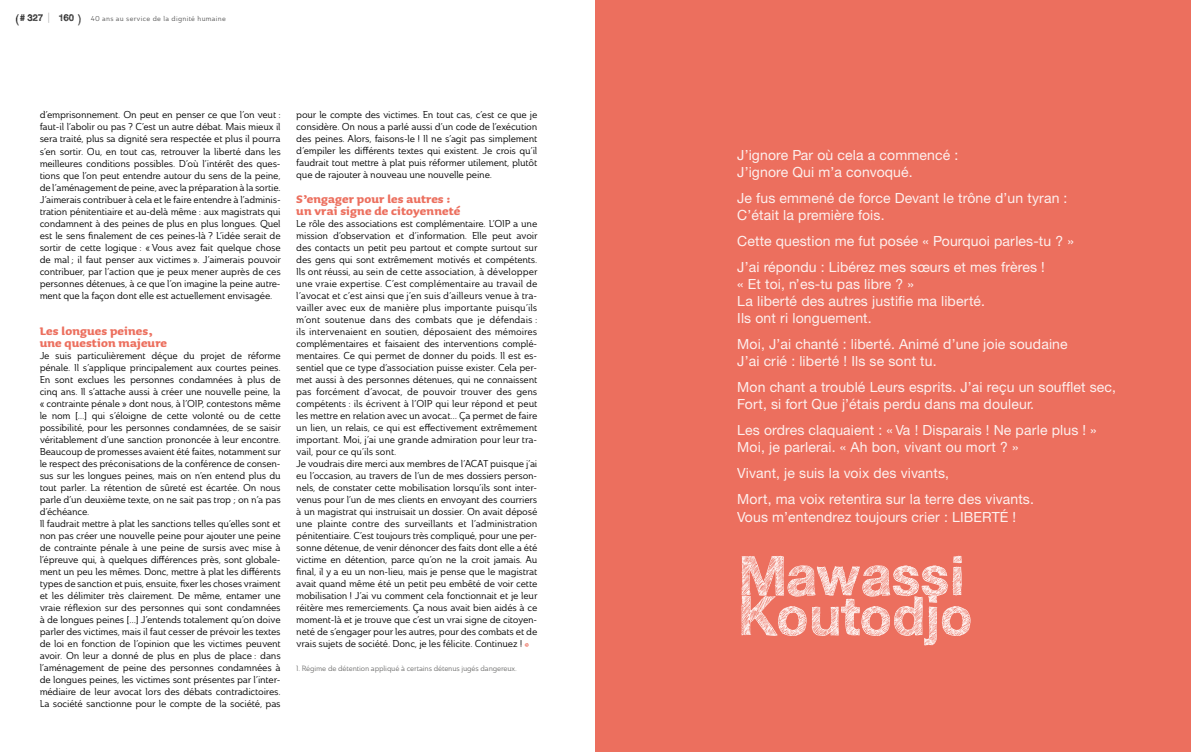
<style>
.page{position:relative;width:1191px;height:752px;background:#fff}
.page>*{position:absolute;margin:0;border:0;box-sizing:border-box;transform-origin:0 0}
.t1{font:700 54px/40px "Sketchetik";letter-spacing:-.01em;color:#fff}
.t2{font:14px/17px "Helvetica Neue CE";letter-spacing:.01em;color:#fff}
.t3{font:700 14px/12px "Sauna";letter-spacing:.01em;color:#ec6f5e}
.t4{font:9.8px/12px "Ainslie Nor Reg";letter-spacing:-.02em;color:#000;text-align:justify}
.t5{font:7.5px "Ainslie Nor Reg";letter-spacing:-.02em;color:#6f6f6e}
.t6{font:7px "Ainslie Nor Reg";letter-spacing:.04em;color:#565656}
.s1{font-family:"Sketchetik";font-size:11.9px;color:#000}
.s2{font-family:"Sketchetik";font-weight:700;font-size:9.5px;color:#000}
.s3{font-family:"DIN Cond";font-weight:300;font-size:11.9px;color:#9c9d9d}
</style>
<div class="page">
<svg style="left:524px;top:643px;width:5px;height:3px"></svg>
<div style="left:595px;top:0;width:596px;height:751px;background:#ec6f5e"></div>
<p class="t6" style="left:15px;top:15px;width:212px"><span class="s1">(</span><span class="s2"># 327</span> <span class="s3">|</span> <span class="s2">160</span> <span class="s1">)</span> 40 ans au service de la dignité humaine</p>
<p class="t4" style="left:40px;top:109px;width:243px">d’emprisonnement. On peut en penser ce que l’on veut : faut-il l’abolir ou pas ? C’est un autre débat. Mais mieux il sera traité, plus sa dignité sera respectée et plus il pourra s’en sortir. Ou, en tout cas, retrouver la liberté dans les meilleures conditions possibles. D’où l’intérêt des ques&shy;tions que l’on peut entendre autour du sens de la peine, de l’aménagement de peine, avec la préparation à la sortie.<br>J’aimerais contribuer à cela et le faire entendre à l’adminis&shy;tration pénitentiaire et au-delà même : aux magistrats qui condamnent à des peines de plus en plus longues. Quel est le sens finalement de ces peines-là ? L’idée serait de sortir de cette logique : « Vous avez fait quelque chose de mal ; il faut penser aux victimes ». J’aimerais pouvoir contribuer, par l’action que je peux mener auprès de ces personnes détenues, à ce que l’on imagine la peine autre&shy;ment que la façon dont elle est actuellement envisagée.</p>
<h2 class="t3" style="left:40px;top:324px;width:129px">Les longues peines, une question majeure</h2>
<p class="t4" style="left:40px;top:349px;width:243px;text-align:left">Je suis particulièrement déçue du projet de réforme pénale. Il s’applique principalement aux courtes peines.<br>En sont exclues les personnes condamnées à plus de cinq ans. Il s’attache aussi à créer une nouvelle peine, la « contrainte pénale » dont nous, à l’OIP, contestons même le nom […] qui s’éloigne de cette volonté ou de cette possibilité, pour les personnes condamnées, de se saisir véritablement d’une sanction prononcée à leur encontre.<br>Beaucoup de promesses avaient été faites, notamment sur le respect des préconisations de la conférence de consen&shy;sus sur les longues peines, mais on n’en entend plus du tout parler. La rétention de sûreté est écartée. On nous parle d’un deuxième texte, on ne sait pas trop ; on n’a pas d’échéance.<br>Il faudrait mettre à plat les sanctions telles qu’elles sont et non pas créer une nouvelle peine pour ajouter une peine de contrainte pénale à une peine de sursis avec mise à l’épreuve qui, à quelques différences près, sont globale&shy;ment un peu les mêmes. Donc, mettre à plat les différents types de sanction et puis, ensuite, fixer les choses vraiment et les délimiter très clairement. De même, entamer une vraie réflexion sur des personnes qui sont condamnées à de longues peines […] J’entends totalement qu’on doive parler des victimes, mais il faut cesser de prévoir les textes de loi en fonction de l’opinion que les victimes peuvent avoir. On leur a donné de plus en plus de place : dans l’aménagement de peine des personnes condamnées à de longues peines, les victimes sont présentes par l’inter&shy;médiaire de leur avocat lors des débats contradictoires.<br>La société sanctionne pour le compte de la société, pas</p>
<p class="t4" style="left:296px;top:109px;width:242px">pour le compte des victimes. En tout cas, c’est ce que je considère. On nous a parlé aussi d’un code de l’exécution des peines. Alors, faisons-le ! Il ne s’agit pas simplement d’empiler les différents textes qui existent. Je crois qu’il faudrait tout mettre à plat puis réformer utilement, plutôt que de rajouter à nouveau une nouvelle peine.</p>
<h2 class="t3" style="left:296px;top:192px;width:165px">S’engager pour les autres : un vrai signe de citoyenneté</h2>
<p class="t4" style="left:296px;top:217px;width:243px;text-align:left">Le rôle des associations est complémentaire. L’OIP a une mission d’observation et d’information. Elle peut avoir des contacts un petit peu partout et compte surtout sur des gens qui sont extrêmement motivés et compétents.<br>Ils ont réussi, au sein de cette association, à développer une vraie expertise. C’est complémentaire au travail de l’avocat et c’est ainsi que j’en suis d’ailleurs venue à tra&shy;vailler avec eux de manière plus importante puisqu’ils m’ont soutenue dans des combats que je défendais : ils intervenaient en soutien, déposaient des mémoires complémentaires et faisaient des interventions complé&shy;mentaires. Ce qui permet de donner du poids. Il est es&shy;sentiel que ce type d’association puisse exister. Cela per&shy;met aussi à des personnes détenues, qui ne connaissent pas forcément d’avocat, de pouvoir trouver des gens compétents : ils écrivent à l’OIP qui leur répond et peut les mettre en relation avec un avocat… Ça permet de faire un lien, un relais, ce qui est effectivement extrêmement important. Moi, j’ai une grande admiration pour leur tra&shy;vail, pour ce qu’ils sont.<br>Je voudrais dire merci aux membres de l’ACAT puisque j’ai eu l’occasion, au travers de l’un de mes dossiers person&shy;nels, de constater cette mobilisation lorsqu’ils sont inter&shy;venus pour l’un de mes clients en envoyant des courriers à un magistrat qui instruisait un dossier. On avait déposé une plainte contre des surveillants et l’administration pénitentiaire. C’est toujours très compliqué, pour une per&shy;sonne détenue, de venir dénoncer des faits dont elle a été victime en détention, parce qu’on ne la croit jamais. Au final, il y a eu un non-lieu, mais je pense que le magistrat avait quand même été un petit peu embêté de voir cette mobilisation ! J’ai vu comment cela fonctionnait et je leur réitère mes remerciements. Ça nous avait bien aidés à ce moment-là et je trouve que c’est un vrai signe de citoyen&shy;neté de s’engager pour les autres, pour des combats et de vrais sujets de société. Donc, je les félicite. Continuez !</p>
<p class="t5" style="left:296px;top:663px;width:222px">1. Régime de détention appliqué à certains détenus jugés dangereux.</p>
<h2 class="t2" style="left:737px;top:146px;width:223px">J’ignore Par où cela a commencé :<br>J’ignore Qui m’a convoqué.</h2>
<h2 class="t2" style="left:737px;top:189px;width:332px">Je fus emmené de force Devant le trône d’un tyran :<br>C’était la première fois.</h2>
<h2 class="t2" style="left:737px;top:227px;width:338px;line-height:26px">Cette question me fut posée « Pourquoi parles-tu ? »<br>J’ai répondu : Libérez mes sœurs et mes frères !</h2>
<h2 class="t2" style="left:737px;top:275px;width:249px">« Et toi, n’es-tu pas libre ? »<br>La liberté des autres justifie ma liberté.<br>Ils ont ri longuement.</h2>
<h2 class="t2" style="left:737px;top:335px;width:332px">Moi, J’ai chanté : liberté. Animé d’une joie soudaine<br>J’ai crié : liberté ! Ils se sont tu.</h2>
<h2 class="t2" style="left:737px;top:378px;width:380px">Mon chant a troublé Leurs esprits. J’ai reçu un soufflet sec,<br>Fort, si fort Que j’étais perdu dans ma douleur.</h2>
<h2 class="t2" style="left:737px;top:421px;width:361px">Les ordres claquaient : « Va ! Disparais ! Ne parle plus ! »<br>Moi, je parlerai. « Ah bon, vivant ou mort ? »</h2>
<h2 class="t2" style="left:737px;top:459px;width:298px;line-height:26px">Vivant, je suis la voix des vivants,<br>Mort, ma voix retentira sur la terre des vivants.</h2>
<h2 class="t2" style="left:737px;top:508px;width:280px">Vous m’entendrez toujours crier : LIBERTÉ !</h2>
<h1 class="t1" style="left:737px;top:554px;width:237px">Mawassi<br>Koutodjo</h1>
</div>
